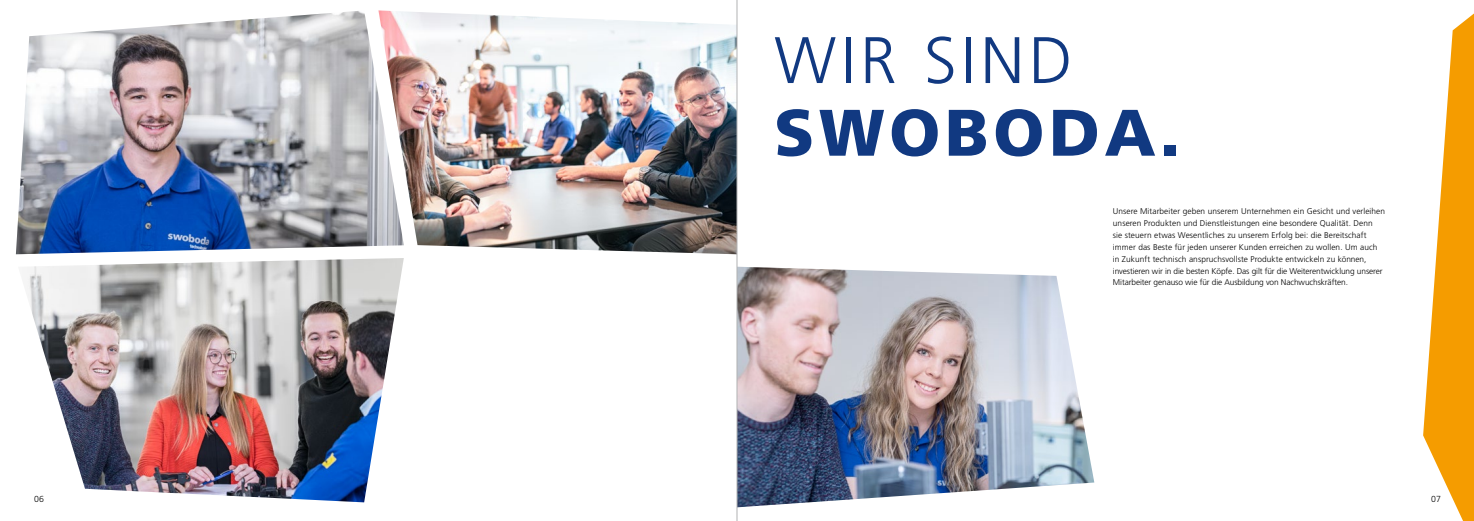
<style>
.page{position:relative;width:1474px;height:521px;background:#fff}
.page>*{position:absolute;margin:0;border:0;box-sizing:border-box;transform-origin:0 0}
.t1{font:900 65.62px "Frutiger LT";letter-spacing:.07em;color:#113981}
.t2{font:300 65.62px "Frutiger LT";letter-spacing:.07em;color:#113981}
.t3{font:300 8.75px "Frutiger LT";color:#000}
.t4{font:300 8.31px/11.8px "Frutiger LT";letter-spacing:.01em;color:#000}
</style>
<div class="page">
<img style="left:27px;top:258px;width:377px;height:244px">
<img style="left:738px;top:267px;width:356px;height:240px">
<img style="left:404px;top:10px;width:333px;height:244px">
<img style="left:16px;top:10px;width:388px;height:244px">
<svg style="left:1423px;top:14px;width:50px;height:507px"></svg>
<hr style="left:737px;top:0;width:1px;height:521px;background:#b1b2b3">
<h1 class="t2" style="left:774px;top:23px;width:300px">WIR SIND</h1>
<h1 class="t1" style="left:774px;top:93px;width:407px">SWOBODA.</h1>
<p class="t4" style="left:1112px;top:206px;width:274px">Unsere Mitarbeiter geben unserem Unternehmen ein Gesicht und verleihen unseren Produkten und Dienstleistungen eine besondere Qualität. Denn<br>sie steuern etwas Wesentliches zu unserem Erfolg bei: die Bereitschaft immer das Beste für jeden unserer Kunden erreichen zu wollen. Um auch in Zukunft technisch anspruchsvollste Produkte entwickeln zu können, investieren wir in die besten Köpfe. Das gilt für die Weiterentwicklung unserer Mitarbeiter genauso wie für die Ausbildung von Nachwuchskräften.</p>
<p class="t3" style="left:34px;top:494px;width:11px">06</p>
<p class="t3" style="left:1431px;top:494px;width:11px">07</p>
</div>
